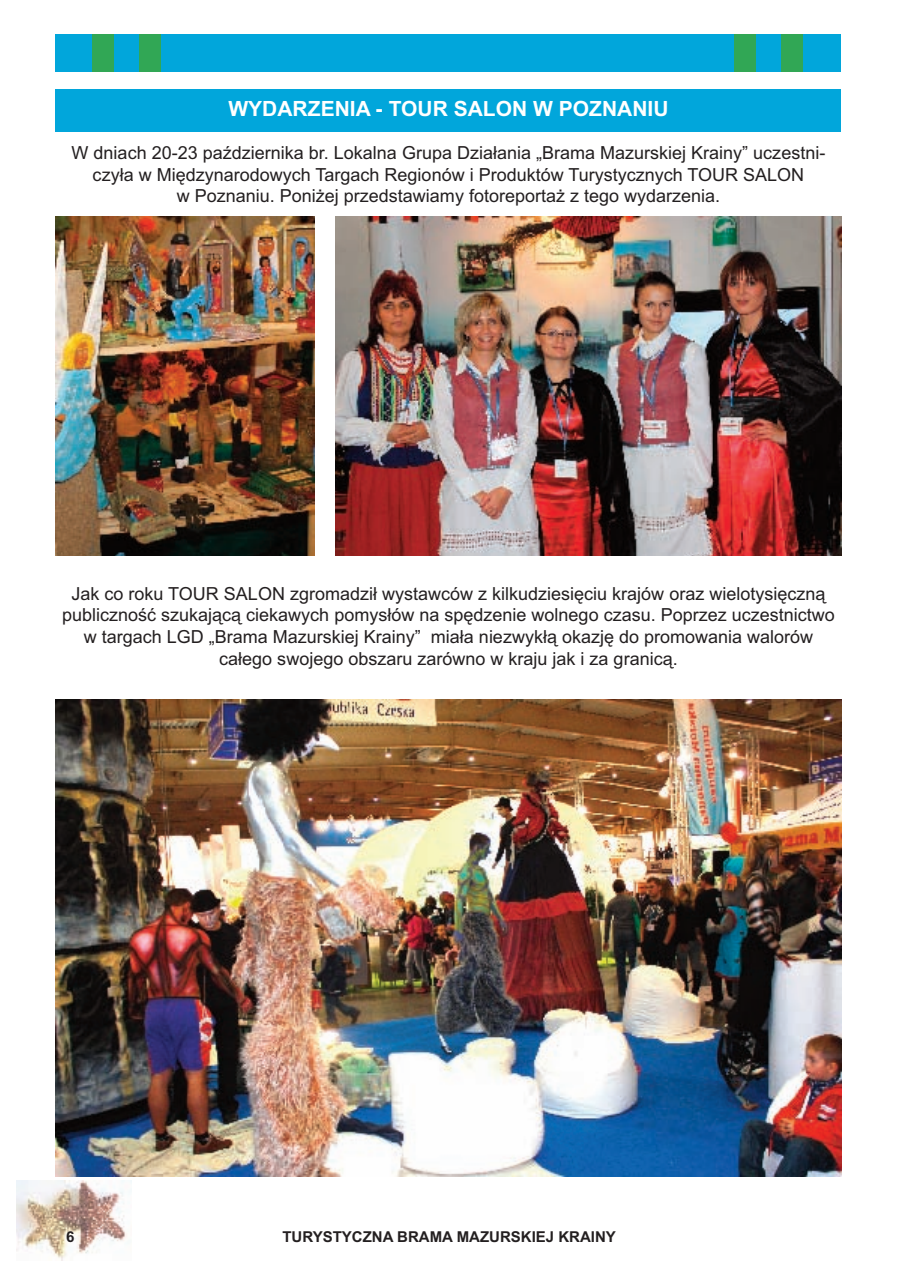
<style>
.page{position:relative;width:897px;height:1267px;background:#fff}
.page>*{position:absolute;margin:0;border:0;box-sizing:border-box;transform-origin:0 0}
.t1{font:700 21px "Arial";color:#fff}
.t2{font:18px/21.6px "Arial";color:#231f20;text-align:center}
.t3{font:700 15px "Arial";color:#231f20}
</style>
<div class="page">
<img style="left:16px;top:34px;width:826px;height:1227px">
<p class="t1" style="left:228px;top:96px;width:441px">WYDARZENIA - TOUR SALON W POZNANIU</p>
<p class="t2" style="left:72px;top:142px;width:755px">W dniach 20-23 października br. Lokalna Grupa Działania „Brama Mazurskiej Krainy” uczestni&shy;czyła w Międzynarodowych Targach Regionów i Produktów Turystycznych TOUR SALON<br>w Poznaniu. Poniżej przedstawiamy fotoreportaż z tego wydarzenia.</p>
<p class="t2" style="left:62px;top:583px;width:774px">Jak co roku TOUR SALON zgromadził wystawców z kilkudziesięciu krajów oraz wielotysięczną publiczność szukającą ciekawych pomysłów na spędzenie wolnego czasu. Poprzez uczestnictwo w targach LGD „Brama Mazurskiej Krainy” miała niezwykłą okazję do promowania walorów całego swojego obszaru zarówno w kraju jak i za granicą.</p>
<p class="t3" style="left:66px;top:1228px;width:10px">6</p>
<p class="t3" style="left:282px;top:1227px;width:335px">TURYSTYCZNA BRAMA MAZURSKIEJ KRAINY</p>
</div>
